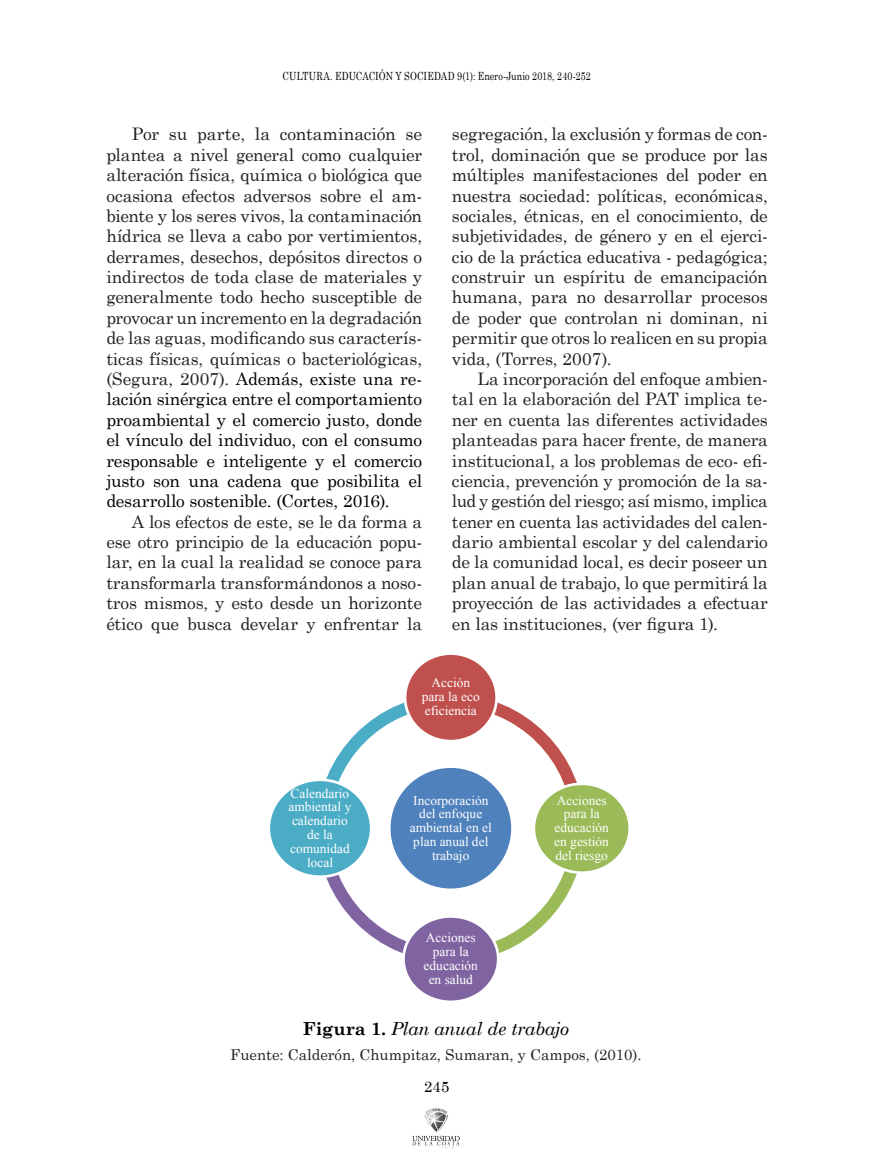
<style>
.page{position:relative;width:872px;height:1170px;background:#fff}
.page>*{position:absolute;margin:0;border:0;box-sizing:border-box;transform-origin:0 0}
.t1{font:italic 18px "Century Schoolbook";letter-spacing:-.015em;color:#000}
.t2{font:17.25px/20.4px "Century Schoolbook";letter-spacing:-.01em;color:#212121;text-align:justify}
.t3{font:15px "Century Schoolbook";color:#212121}
.t4{font:15px "Century Schoolbook";color:#000}
.t5{font:13.35px/13.8px "Times New Roman";color:#fff;text-align:center}
.t6{font:11.25px "Century Schoolbook";letter-spacing:.015em;color:#000;scale:.79 1}
.s1{color:#000}
.s2{font-weight:700;font-style:normal}
</style>
<div class="page">
<svg style="left:412px;top:1108px;width:48px;height:40px"></svg>
<svg style="left:326px;top:702px;width:251px;height:252px"></svg>
<div style="left:389px;top:766px;width:123px;height:123px;background:#4f81bd;border-radius:50%"></div>
<div style="left:388px;top:765px;width:126px;height:126px;border:3px solid #fff;border-radius:50%"></div>
<div style="left:405px;top:653px;width:91px;height:88px;background:#c0504d;border-radius:50%"></div>
<div style="left:404px;top:652px;width:94px;height:90px;border:3px solid #fff;border-radius:50%"></div>
<div style="left:534px;top:783px;width:95px;height:89px;background:#9bbb59;border-radius:50%"></div>
<div style="left:532px;top:782px;width:99px;height:91px;border:3px solid #fff;border-radius:50%"></div>
<div style="left:403px;top:916px;width:95px;height:85px;background:#8064a2;border-radius:50%"></div>
<div style="left:402px;top:915px;width:97px;height:88px;border:3px solid #fff;border-radius:50%"></div>
<div style="left:269px;top:779px;width:102px;height:97px;background:#4bacc6;border-radius:50%"></div>
<div style="left:267px;top:778px;width:105px;height:99px;border:3px solid #fff;border-radius:50%"></div>
<p class="t6" style="left:282px;top:67px;width:392px">CULTURA. EDUCACIÓN Y SOCIEDAD 9(1): Enero-Junio 2018, 240-252</p>
<p class="t2" style="left:106px;top:122px;width:317px;text-indent:26px">Por su parte, la contaminación se plantea a nivel general como cualquier alteración física, química o biológica que ocasiona efectos adversos sobre el am&shy;biente y los seres vivos, la contaminación hídrica se lleva a cabo por vertimientos, derrames, desechos, depósitos directos o indirectos de toda clase de materiales y generalmente todo hecho susceptible de provocar un incremento en la degradación de las aguas, modificando sus caracterís&shy;ticas físicas, químicas o bacteriológicas, (Segura, 2007). <span class="s1">Además, existe una re&shy;lación sinérgica entre el comportamiento proambiental y el comercio justo, donde el vínculo del individuo, con el consumo responsable e inteligente y el comercio justo son una cadena que posibilita el desarrollo sostenible. (Cortes, 2016).</span></p>
<p class="t2" style="left:106px;top:509px;width:317px;text-indent:26px">A los efectos de este, se le da forma a ese otro principio de la educación popu&shy;lar, en la cual la realidad se conoce para transformarla transformándonos a noso&shy;tros mismos, y esto desde un horizonte ético que busca develar y enfrentar la</p>
<p class="t2" style="left:452px;top:122px;width:317px">segregación, la exclusión y formas de con&shy;trol, dominación que se produce por las múltiples manifestaciones del poder en nuestra sociedad: políticas, económicas, sociales, étnicas, en el conocimiento, de subjetividades, de género y en el ejerci&shy;cio de la práctica educativa - pedagógica; construir un espíritu de emancipación humana, para no desarrollar procesos de poder que controlan ni dominan, ni permitir que otros lo realicen en su propia vida, (Torres, 2007).</p>
<p class="t2" style="left:452px;top:367px;width:317px;text-indent:26px">La incorporación del enfoque ambien&shy;tal en la elaboración del PAT implica te&shy;ner en cuenta las diferentes actividades planteadas para hacer frente, de manera institucional, a los problemas de eco- efi&shy;ciencia, prevención y promoción de la sa&shy;lud y gestión del riesgo; así mismo, implica tener en cuenta las actividades del calen&shy;dario ambiental escolar y del calendario de la comunidad local, es decir poseer un plan anual de trabajo, lo que permitirá la proyección de las actividades a efectuar en las instituciones, (ver figura 1).</p>
<p class="t5" style="left:288px;top:786px;width:64px">Calendario ambiental y calendario de la comunidad local</p>
<p class="t5" style="left:422px;top:675px;width:60px">Acción para la eco eficiencia</p>
<p class="t5" style="left:410px;top:792px;width:83px">Incorporación del enfoque ambiental en el plan anual del trabajo</p>
<p class="t5" style="left:423px;top:930px;width:56px">Acciones para la educación en salud</p>
<p class="t5" style="left:554px;top:792px;width:56px">Acciones para la educación en gestión del riesgo</p>
<p class="t1" style="left:303px;top:1014px;width:268px"><span class="s2">Figura 1.</span> Plan anual de trabajo</p>
<p class="t3" style="left:230px;top:1041px;width:413px">Fuente: Calderón, Chumpitaz, Sumaran, y Campos, (2010).</p>
<p class="t4" style="left:424px;top:1073px;width:27px">245</p>
</div>
